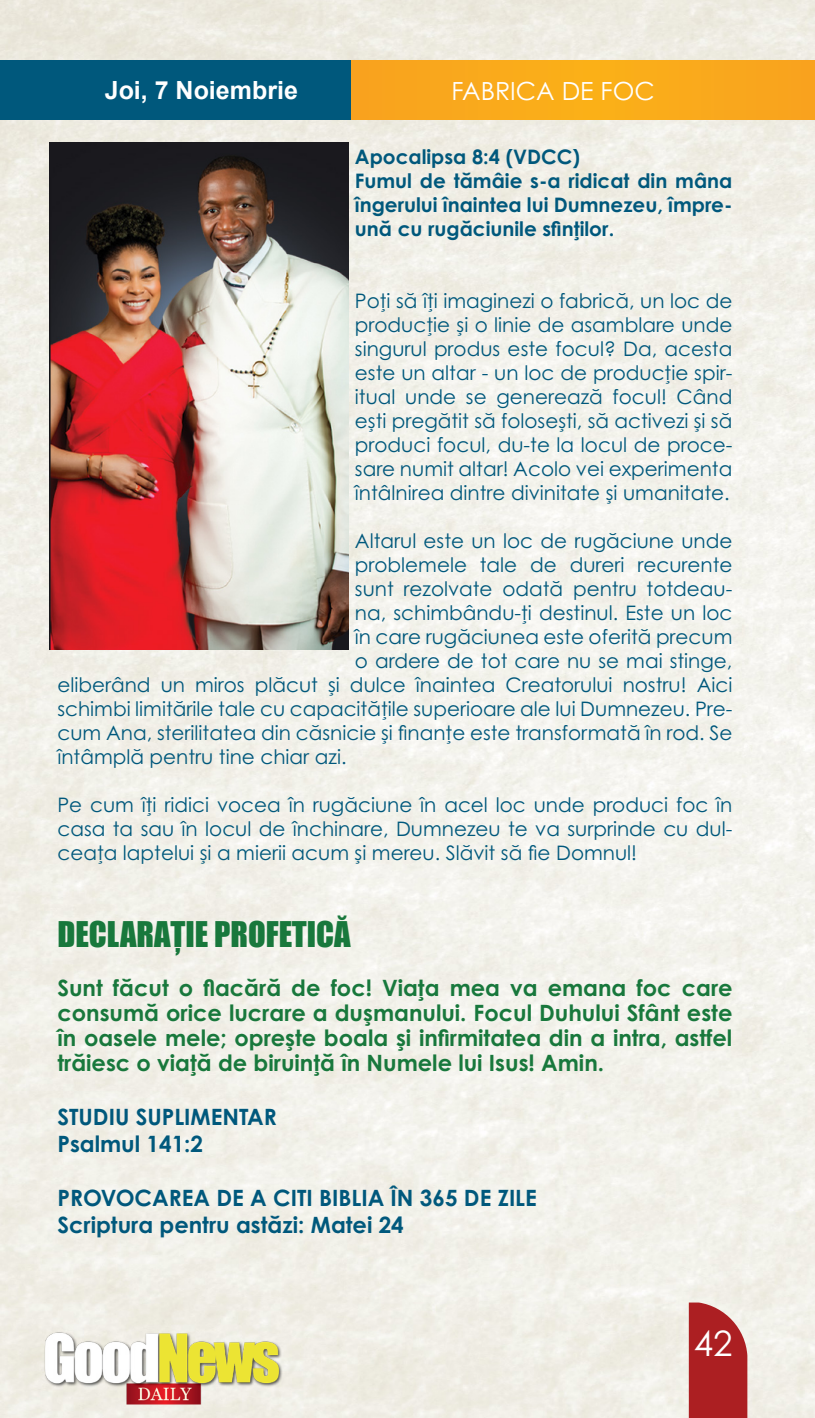
<style>
.page{position:relative;width:815px;height:1418px;background:#fff}
.page>*{position:absolute;margin:0;border:0;box-sizing:border-box;transform-origin:0 0}
.t1{font:35px "Century Gothic Pro";color:#fff}
.t2{font:32.5px "Impact";color:#18783c}
.t3{font:700 25px "Arial";color:#fff}
.t4{font:25px "Century Gothic Pro";color:#fff}
.t5{font:700 22.5px/25px "Century Gothic Pro";color:#18783c;text-align:justify}
.t6{font:700 22.5px "Century Gothic Pro";color:#00587c}
.t7{font:20px/24px "Century Gothic Pro";color:#00587c;text-align:justify}
.t8{font:700 20px/24px "Century Gothic Pro";color:#00587c;text-align:justify}
</style>
<div class="page">
<img style="left:0;top:0;width:815px;height:1417px">
<div style="left:168px;top:60px;width:647px;height:60px;background:#f9a91c"></div>
<div style="left:0;top:60px;width:351px;height:60px;background:#00587c"></div>
<div style="left:689px;top:1302px;width:58px;height:115px;background:#ac1f22"></div>
<img style="left:39px;top:1330px;width:246px;height:76px">
<img style="left:50px;top:142px;width:299px;height:508px">
<p class="t3" style="left:105px;top:74px;width:195px">Joi, 7 Noiembrie</p>
<p class="t4" style="left:452px;top:75px;width:205px">FABRICA DE FOC</p>
<p class="t8" style="left:355px;top:144px;width:227px">Apocalipsa 8:4 (VDCC)</p>
<p class="t8" style="left:355px;top:168px;width:379px">Fumul de tămâie s-a ridicat din mâna îngerului înaintea lui Dumnezeu, împre&shy;ună cu rugăciunile sfinților.</p>
<p class="t7" style="left:355px;top:288px;width:379px">Poți să îți imaginezi o fabrică, un loc de producție și o linie de asamblare unde singurul produs este focul? Da, acesta este un altar - un loc de producție spir&shy;itual unde se generează focul! Când ești pregătit să folosești, să activezi și să produci focul, du-te la locul de proce&shy;sare numit altar! Acolo vei experimenta întâlnirea dintre divinitate și umanitate.</p>
<p class="t7" style="left:355px;top:528px;width:379px">Altarul este un loc de rugăciune unde</p>
<p class="t7" style="left:355px;top:552px;width:379px">problemele tale de dureri recurente</p>
<p class="t7" style="left:355px;top:576px;width:379px">sunt rezolvate odată pentru totdeau-</p>
<p class="t7" style="left:355px;top:600px;width:379px">na, schimbându-ți destinul. Este un loc</p>
<p class="t7" style="left:355px;top:624px;width:379px">în care rugăciunea este oferită precum</p>
<p class="t7" style="left:355px;top:648px;width:379px">o ardere de tot care nu se mai stinge,</p>
<p class="t7" style="left:57px;top:672px;width:677px">eliberând un miros plăcut și dulce înaintea Creatorului nostru! Aici</p>
<p class="t7" style="left:57px;top:696px;width:677px">schimbi limitările tale cu capacitățile superioare ale lui Dumnezeu. Pre-</p>
<p class="t7" style="left:57px;top:720px;width:677px">cum Ana, sterilitatea din căsnicie și finanțe este transformată în rod. Se</p>
<p class="t7" style="left:57px;top:744px;width:291px">întâmplă pentru tine chiar azi.</p>
<p class="t7" style="left:57px;top:792px;width:677px">Pe cum îți ridici vocea în rugăciune în acel loc unde produci foc în casa ta sau în locul de închinare, Dumnezeu te va surprinde cu dul&shy;ceața laptelui și a mierii acum și mereu. Slăvit să fie Domnul!</p>
<p class="t2" style="left:57px;top:909px;width:295px">DECLARAȚIE PROFETICĂ</p>
<p class="t5" style="left:57px;top:975px;width:677px">Sunt făcut o flacără de foc! Viața mea va emana foc care consumă orice lucrare a dușmanului. Focul Duhului Sfânt este în oasele mele; oprește boala și infirmitatea din a intra, astfel trăiesc o viață de biruință în Numele lui Isus! Amin.</p>
<p class="t6" style="left:57px;top:1102px;width:221px">STUDIU SUPLIMENTAR</p>
<p class="t6" style="left:57px;top:1129px;width:147px">Psalmul 141:2</p>
<p class="t6" style="left:57px;top:1183px;width:481px">PROVOCAREA DE A CITI BIBLIA ÎN 365 DE ZILE</p>
<p class="t6" style="left:57px;top:1210px;width:348px">Scriptura pentru astăzi: Matei 24</p>
<h1 class="t1" style="left:694px;top:1322px;width:40px">42</h1>
</div>
